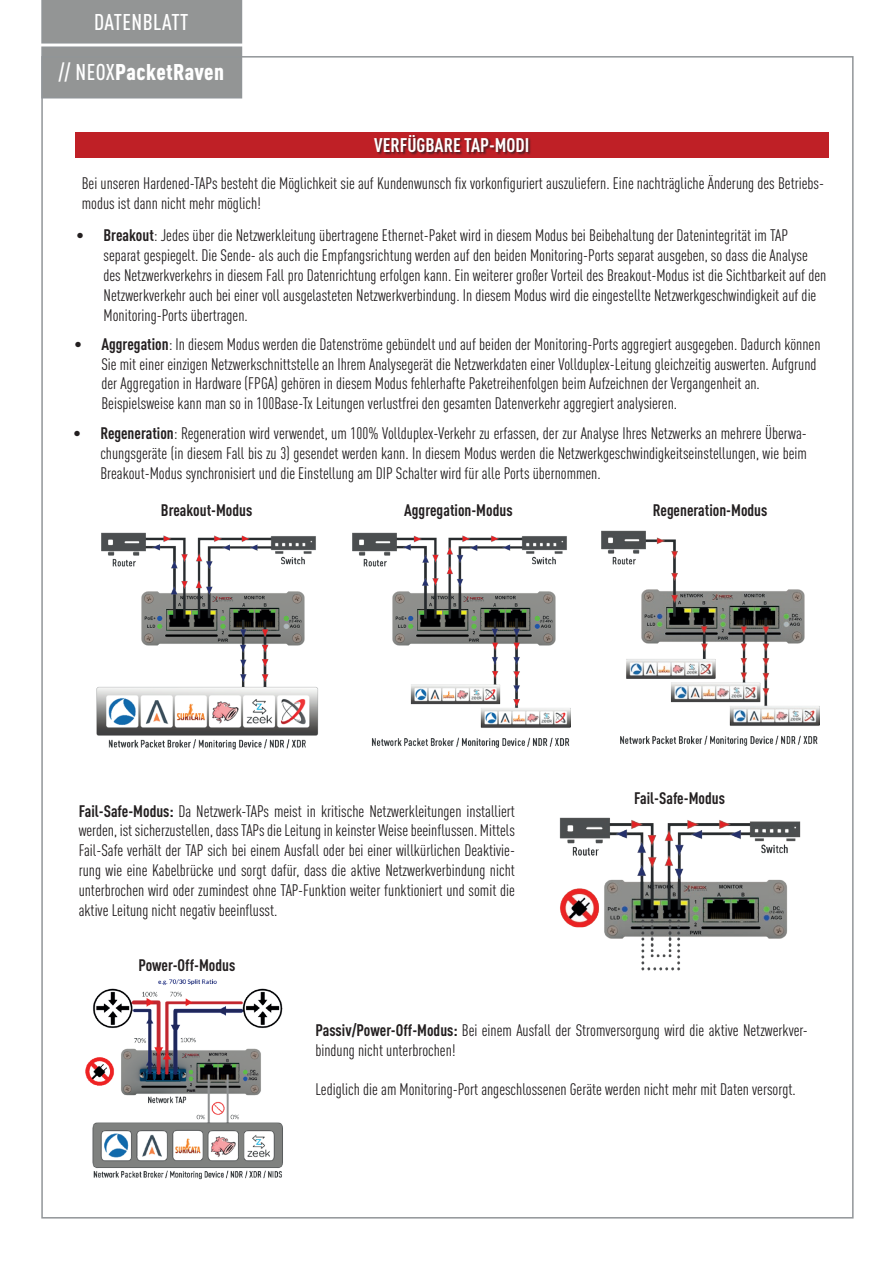
<style>
.page{position:relative;width:893px;height:1263px;background:#fff}
.page>*{position:absolute;margin:0;border:0;box-sizing:border-box;transform-origin:0 0}
.t1{font:900 condensed 22.5px "DIN Pro";letter-spacing:.015em;color:#fff}
.t2{font:500 condensed 22.5px "DIN Pro";letter-spacing:.02em;color:#fff}
.t3{font:700 condensed 19.5px "DIN Pro";color:#fff}
.t4{font:condensed 16.5px/19.8px "DIN Pro";color:#231f20}
.t5{font:700 condensed 16.5px "DIN Pro";color:#231f20}
.s1{font-weight:500}
.s2{font-weight:700}
</style>
<div class="page">
<div style="left:41px;top:0;width:201px;height:44px;background:#939595"></div>
<div style="left:41px;top:46px;width:201px;height:52px;background:#939595;border:2px solid #919598"></div>
<img style="left:559px;top:817px;width:242px;height:154px">
<img style="left:96px;top:532px;width:222px;height:218px">
<img style="left:352px;top:533px;width:219px;height:215px">
<img style="left:601px;top:531px;width:218px;height:215px">
<img style="left:85px;top:979px;width:198px;height:201px">
<div style="left:75px;top:132px;width:754px;height:26px;background:#bf2026"></div>
<div style="left:374px;top:135px;width:157px;height:21px;background:#231f20;opacity:.75"></div>
<h1 class="t2" style="left:94px;top:5px;width:96px">DATENBLATT</h1>
<h1 class="t1" style="left:58px;top:55px;width:167px"><span class="s1">// NEOX</span>PacketRaven</h1>
<p class="t3" style="left:374px;top:130px;width:157px">VERFÜGBARE TAP-MODI</p>
<p class="t4" style="left:82px;top:172px;width:744px">Bei unseren Hardened-TAPs besteht die Möglichkeit sie auf Kundenwunsch fix vorkonfiguriert auszuliefern. Eine nachträgliche Änderung des Betriebs&shy;modus ist dann nicht mehr möglich!</p>
<p class="t4" style="left:104px;top:224px;width:724px;text-indent:-27px"><span class="s2">• Breakout</span>: Jedes über die Netzwerkleitung übertragene Ethernet-Paket wird in diesem Modus bei Beibehaltung der Datenintegrität im TAP separat gespiegelt. Die Sende- als auch die Empfangsrichtung werden auf den beiden Monitoring-Ports separat ausgeben, so dass die Analyse des Netzwerkverkehrs in diesem Fall pro Datenrichtung erfolgen kann. Ein weiterer großer Vorteil des Breakout-Modus ist die Sichtbarkeit auf den Netzwerkverkehr auch bei einer voll ausgelasteten Netzwerkverbindung. In diesem Modus wird die eingestellte Netzwerkgeschwindigkeit auf die Monitoring-Ports übertragen.</p>
<p class="t4" style="left:101px;top:333px;width:721px;text-indent:-27px"><span class="s2">• Aggregation</span>: In diesem Modus werden die Datenströme gebündelt und auf beiden der Monitoring-Ports aggregiert ausgegeben. Dadurch können Sie mit einer einzigen Netzwerkschnittstelle an Ihrem Analysegerät die Netzwerkdaten einer Vollduplex-Leitung gleichzeitig auswerten. Aufgrund der Aggregation in Hardware (FPGA) gehören in diesem Modus fehlerhafte Paketreihenfolgen beim Aufzeichnen der Vergangenheit an.<br>Beispielsweise kann man so in 100Base-Tx Leitungen verlustfrei den gesamten Datenverkehr aggregiert analysieren.</p>
<p class="t4" style="left:100px;top:422px;width:708px;text-align:justify;text-indent:-27px"><span class="s2">• Regeneration</span>: Regeneration wird verwendet, um 100% Vollduplex-Verkehr zu erfassen, der zur Analyse Ihres Netzwerks an mehrere Überwa&shy;chungsgeräte (in diesem Fall bis zu 3) gesendet werden kann. In diesem Modus werden die Netzwerkgeschwindigkeitseinstellungen, wie beim Breakout-Modus synchronisiert und die Einstellung am DIP Schalter wird für alle Ports übernommen.</p>
<p class="t5" style="left:161px;top:498px;width:93px">Breakout-Modus</p>
<p class="t5" style="left:404px;top:498px;width:110px">Aggregation-Modus</p>
<p class="t5" style="left:653px;top:498px;width:116px">Regeneration-Modus</p>
<p class="t4" style="left:79px;top:800px;width:438px;text-align:justify"><span class="s2">Fail-Safe-Modus:</span> Da Netzwerk-TAPs meist in kritische Netzwerkleitungen installiert werden, ist sicherzustellen, dass TAPs die Leitung in keinster Weise beeinflussen. Mittels Fail-Safe verhält der TAP sich bei einem Ausfall oder bei einer willkürlichen Deaktivie&shy;rung wie eine Kabelbrücke und sorgt dafür, dass die aktive Netzwerkverbindung nicht unterbrochen wird oder zumindest ohne TAP-Funktion weiter funktioniert und somit die aktive Leitung nicht negativ beeinflusst.</p>
<p class="t5" style="left:138px;top:953px;width:98px">Power-Off-Modus</p>
<p class="t5" style="left:634px;top:785px;width:92px">Fail-Safe-Modus</p>
<p class="t4" style="left:315px;top:1019px;width:494px"><span class="s2">Passiv/Power-Off-Modus:</span> Bei einem Ausfall der Stromversorgung wird die aktive Netzwerkver&shy;bindung nicht unterbrochen!</p>
<p class="t4" style="left:315px;top:1078px;width:482px">Lediglich die am Monitoring-Port angeschlossenen Geräte werden nicht mehr mit Daten versorgt.</p>
</div>
